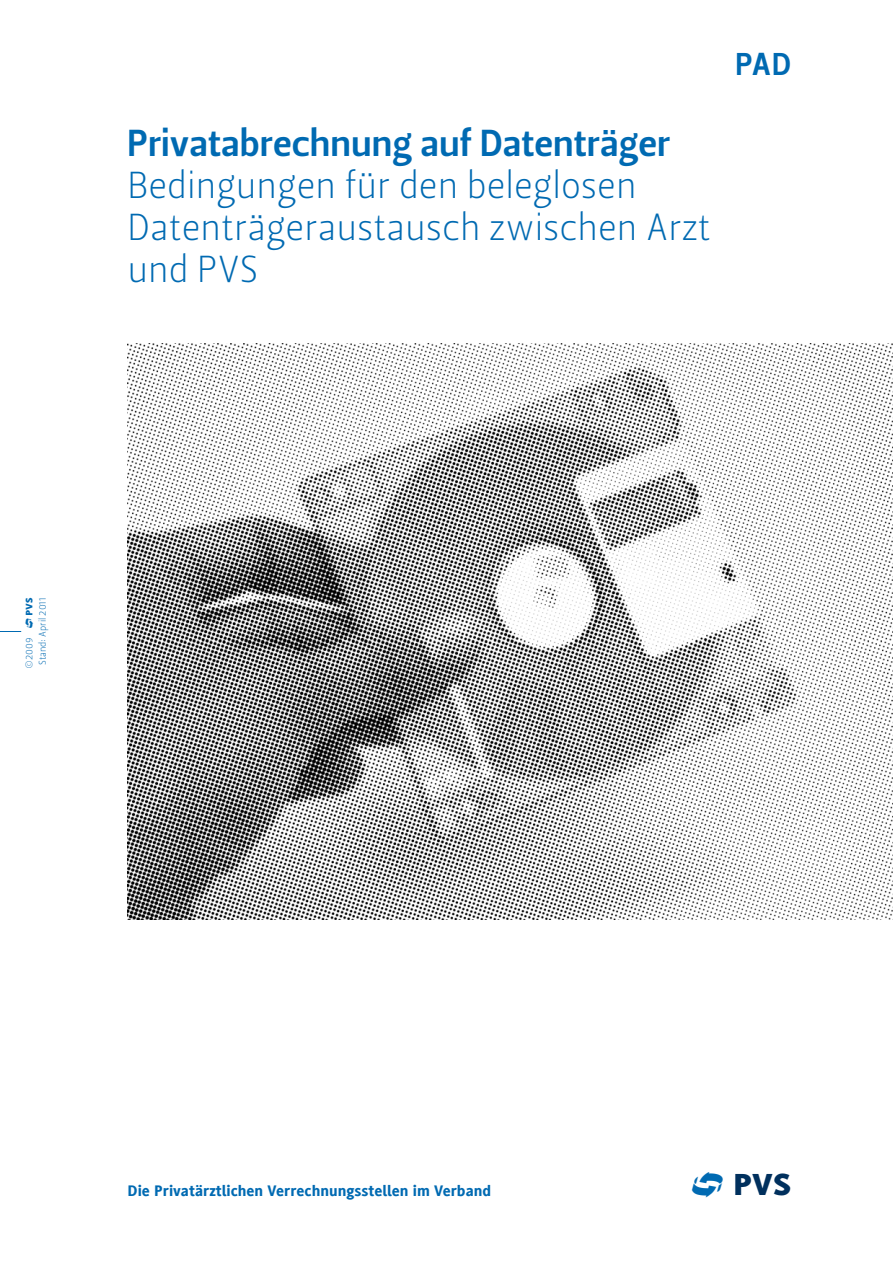
<style>
.page{position:relative;width:893px;height:1263px;background:#fff}
.page>*{position:absolute;margin:0;border:0;box-sizing:border-box;transform-origin:0 0}
.t1{font:37.5px/42px "Leitura Sans Grot 1";color:#006ab2}
.t2{font:37.5px "Leitura Sans Grot 3";color:#006ab2}
.t3{font:31.5px "PVS Verbandslogo";color:#00305d}
.t4{font:31.5px "Leitura Sans Grot 3";color:#006ab2}
.t5{font:800 15.75px "Generis Sans Com";color:#006ab2}
.t6{font:9.75px/13.5px "Leitura Sans Grot 1";color:#006ab2;text-align:center}
.s1{font-family:"PVS Verbandslogo"}
.s2{color:#006ab2}
</style>
<div class="page">
<svg style="left:0;top:631px;width:21px;height:1px"></svg>
<img style="left:128px;top:343px;width:765px;height:576px">
<p class="t2" style="left:128px;top:122px;width:544px">Privatabrechnung auf Datenträger</p>
<p class="t1" style="left:128px;top:165px;width:585px">Bedingungen für den beleglosen<br>Datenträgeraustausch zwischen Arzt und PVS</p>
<p class="t4" style="left:736px;top:45px;width:57px">PAD</p>
<p class="t6" style="left:22px;top:669px;width:77px;rotate:-90deg">©2009 <span class="s1">1234<br></span>Stand: April 2011</p>
<p class="t5" style="left:128px;top:1182px;width:365px">Die Privatärztlichen Verrechnungsstellen im Verband</p>
<p class="t3" style="left:692px;top:1166px;width:112px"><span class="s2">1</span>234</p>
</div>
